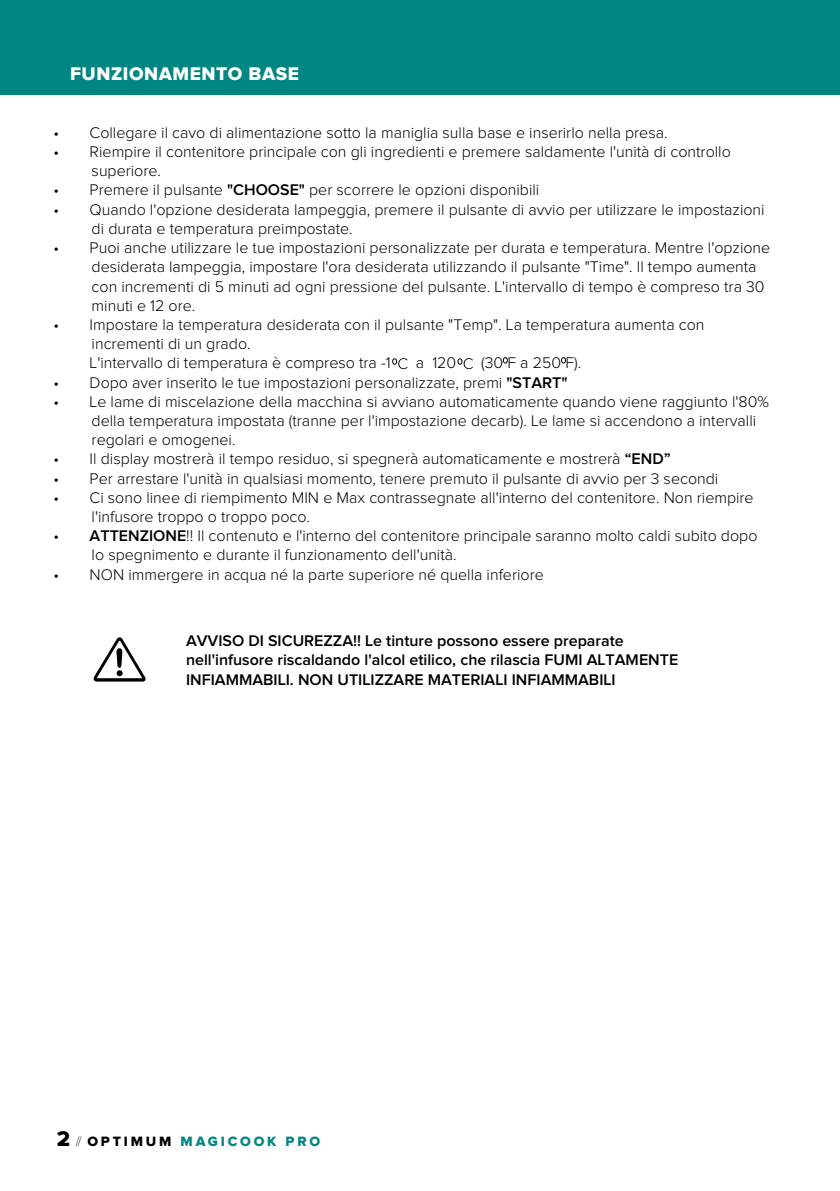
<style>
.page{position:relative;width:840px;height:1191px;background:#fff}
.page>*{position:absolute;margin:0;border:0;box-sizing:border-box;transform-origin:0 0}
.t1{font:19px "Proxima Nova Extrabld";letter-spacing:.03em;color:#fff}
.t2{font:300 16px/19.2px "Proxima Nova";color:#000}
.t3{font:600 16px/19.2px "Proxima Nova";color:#000}
.t4{font:14px "Proxima Nova Extrabld";letter-spacing:.2em;color:#008682}
.s1{font-weight:600}
.s2{font-size:22px;color:#000}
.s3{font-family:"Proxima Nova";font-weight:100;color:#000}
.s4{color:#000}
</style>
<div class="page">
<div style="left:0;top:0;width:839px;height:94px;background:#008682"></div>
<svg style="left:93px;top:637px;width:52px;height:44px"></svg>
<svg style="left:503px;top:357px;width:4px;height:6px"></svg>
<svg style="left:561px;top:357px;width:4px;height:6px"></svg>
<svg style="left:392px;top:358px;width:15px;height:11px"></svg>
<svg style="left:457px;top:358px;width:15px;height:11px"></svg>
<p class="t1" style="left:70px;top:65px;width:230px">FUNZIONAMENTO BASE</p>
<p class="t2" style="left:54px;top:123px;width:615px">• Collegare il cavo di alimentazione sotto la maniglia sulla base e inserirlo nella presa.</p>
<p class="t2" style="left:92px;top:142px;width:640px;text-indent:-38px">• Riempire il contenitore principale con gli ingredienti e premere saldamente l'unità di controllo superiore.</p>
<p class="t2" style="left:54px;top:181px;width:487px">• Premere il pulsante <span class="s1">"CHOOSE"</span> per scorrere le opzioni disponibili</p>
<p class="t2" style="left:92px;top:200px;width:674px;text-indent:-38px">• Quando l'opzione desiderata lampeggia, premere il pulsante di avvio per utilizzare le impostazioni di durata e temperatura preimpostate.</p>
<p class="t2" style="left:92px;top:238px;width:679px;text-indent:-38px">• Puoi anche utilizzare le tue impostazioni personalizzate per durata e temperatura. Mentre l'opzione desiderata lampeggia, impostare l'ora desiderata utilizzando il pulsante "Time". Il tempo aumenta con incrementi di 5 minuti ad ogni pressione del pulsante. L'intervallo di tempo è compreso tra 30 minuti e 12 ore.</p>
<p class="t2" style="left:90px;top:315px;width:616px;text-indent:-36px">• Impostare la temperatura desiderata con il pulsante "Temp". La temperatura aumenta con incrementi di un grado.<br>L'intervallo di temperatura è compreso tra -1</p>
<p class="t2" style="left:415px;top:354px;width:42px">a 120</p>
<p class="t2" style="left:481px;top:354px;width:101px">(30 F a 250 F).</p>
<p class="t2" style="left:54px;top:373px;width:515px">• Dopo aver inserito le tue impostazioni personalizzate, premi <span class="s1">"START"</span></p>
<p class="t2" style="left:92px;top:392px;width:678px;text-indent:-38px">• Le lame di miscelazione della macchina si avviano automaticamente quando viene raggiunto l'80% della temperatura impostata (tranne per l'impostazione decarb). Le lame si accendono a intervalli regolari e omogenei.</p>
<p class="t2" style="left:54px;top:450px;width:618px">• Il display mostrerà il tempo residuo, si spegnerà automaticamente e mostrerà <span class="s1">“END”</span></p>
<p class="t2" style="left:54px;top:469px;width:666px">• Per arrestare l'unità in qualsiasi momento, tenere premuto il pulsante di avvio per 3 secondi</p>
<p class="t2" style="left:92px;top:488px;width:663px;text-indent:-38px">• Ci sono linee di riempimento MIN e Max contrassegnate all'interno del contenitore. Non riempire l'infusore troppo o troppo poco.</p>
<p class="t2" style="left:92px;top:526px;width:667px;text-indent:-38px">• <span class="s1">ATTENZIONE</span>!! Il contenuto e l'interno del contenitore principale saranno molto caldi subito dopo lo spegnimento e durante il funzionamento dell'unità.</p>
<p class="t2" style="left:54px;top:565px;width:491px">• NON immergere in acqua né la parte superiore né quella inferiore</p>
<p class="t3" style="left:186px;top:632px;width:493px">AVVISO DI SICUREZZA!! Le tinture possono essere preparate nell'infusore riscaldando l'alcol etilico, che rilascia FUMI ALTAMENTE<br>INFIAMMABILI. NON UTILIZZARE MATERIALI INFIAMMABILI</p>
<p class="t4" style="left:57px;top:1135px;width:265px"><span class="s2">2</span> <span class="s3">//</span> <span class="s4">OPTIMUM</span> MAGICOOK PRO</p>
</div>
